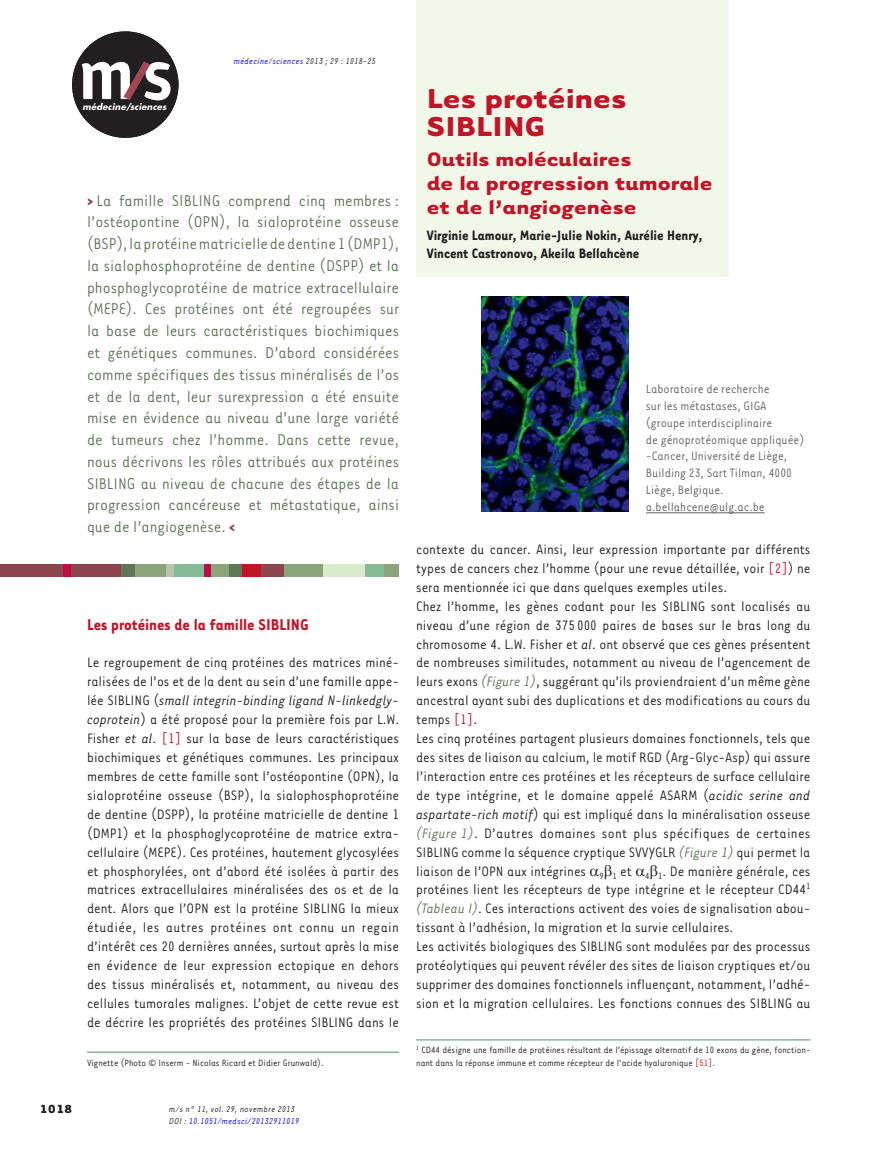
<style>
.page{position:relative;width:894px;height:1151px;background:#fff}
.page>*{position:absolute;margin:0;border:0;box-sizing:border-box;transform-origin:0 0}
.t1{font:700 31.5px/28.2px "Tarzana Wide";color:#c11527}
.t2{font:700 22.5px/24px "Tarzana Wide";color:#c11527}
.t3{font:18px/21.8px "Tarzana Narrow";color:#5f7659;text-align:justify}
.t4{font:700 18px "Tarzana Narrow";color:#c11527}
.t5{font:15.75px/18.9px "Tarzana Narrow";color:#231f20}
.t6{font:700 15.75px/18.9px "Tarzana Narrow";color:#231f20}
.t7{font:13.95px/17px "Tarzana Narrow";color:#636366}
.t8{font:700 13.5px "Tarzana Wide";color:#231f20}
.t9{font:10.5px/12.6px "Tarzana Narrow";color:#231f20}
.t10{font:italic 9.75px/11.7px "Tarzana Narrow";letter-spacing:.025em;color:#231f20}
.t11{font:italic 9.75px "Tarzana Narrow";letter-spacing:.025em;color:#00f}
.t12{font:italic 700 8.55px "Futura";letter-spacing:.01em;color:#fff}
.s1{color:#231f20}
.s2{font-weight:700;color:#8d454f}
.s3{font-style:italic}
.s4{color:#c11527}
.s5{color:#00f}
.s6{font-style:italic;color:#5f7659}
</style>
<div class="page">
<div style="left:72px;top:31px;width:106px;height:107px;background:#231f20;border-radius:50%"></div>
<svg style="left:82px;top:62px;width:88px;height:38px"></svg>
<div style="left:416px;top:0;width:312px;height:276px;background:#f1f7e9"></div>
<div style="left:0;top:564px;width:122px;height:12px;background:#8d454f"></div>
<div style="left:121px;top:564px;width:18px;height:12px;background:#5f7659"></div>
<div style="left:228px;top:564px;width:14px;height:12px;background:#5f7659"></div>
<div style="left:135px;top:564px;width:31px;height:12px;background:#8ba479"></div>
<div style="left:171px;top:564px;width:34px;height:12px;background:#84ba95"></div>
<div style="left:364px;top:564px;width:21px;height:12px;background:#84ba95"></div>
<div style="left:209px;top:564px;width:20px;height:12px;background:#8ba479"></div>
<div style="left:384px;top:564px;width:15px;height:12px;background:#8ba479"></div>
<div style="left:283px;top:564px;width:40px;height:12px;background:#8ba479"></div>
<div style="left:323px;top:564px;width:41px;height:12px;background:#daebcb"></div>
<div style="left:166px;top:564px;width:7px;height:12px;background:#b6c4ad"></div>
<div style="left:63px;top:564px;width:7px;height:12px;background:#c10d45"></div>
<div style="left:205px;top:564px;width:6px;height:12px;background:#c10d45"></div>
<div style="left:242px;top:564px;width:28px;height:12px;background:#c11527"></div>
<div style="left:262px;top:564px;width:22px;height:12px;background:#8d454f"></div>
<hr style="left:416px;top:1038px;width:394px;height:2px;background:#84ba95">
<hr style="left:645px;top:512px;width:119px;height:1px;background:#636366">
<img style="left:481px;top:296px;width:147px;height:215px">
<hr style="left:87px;top:1051px;width:312px;height:1px;background:#84ba95">
<p class="t12" style="left:83px;top:103px;width:85px">médecine/sciences</p>
<p class="t11" style="left:234px;top:58px;width:144px">médecine/sciences <span class="s1">2013 ; 29 : 1018-25</span></p>
<p class="t3" style="left:87px;top:191px;width:313px"><span class="s2">&gt;</span> La famille SIBLING comprend cinq membres : l’ostéopontine (OPN), la sialoprotéine osseuse (BSP), la protéine matricielle de dentine 1 (DMP1), la sialophosphoprotéine de dentine (DSPP) et la phosphoglycoprotéine de matrice extracellulaire (MEPE). Ces protéines ont été regroupées sur la base de leurs caractéristiques biochimiques et génétiques communes. D’abord considérées comme spécifiques des tissus minéralisés de l’os et de la dent, leur surexpression a été ensuite mise en évidence au niveau d’une large variété de tumeurs chez l’homme. Dans cette revue, nous décrivons les rôles attribués aux protéines SIBLING au niveau de chacune des étapes de la progression cancéreuse et métastatique, ainsi que de l’angiogenèse. <span class="s2">&lt;</span></p>
<p class="t4" style="left:87px;top:618px;width:223px">Les protéines de la famille SIBLING</p>
<p class="t5" style="left:87px;top:654px;width:313px;text-align:justify">Le regroupement de cinq protéines des matrices miné&shy;ralisées de l’os et de la dent au sein d’une famille appe&shy;lée SIBLING (<span class="s3">small integrin-binding ligand N-linkedgly&shy;coprotein</span>) a été proposé pour la première fois par L.W.<br>Fisher <span class="s3">et al</span>. <span class="s4">[1]</span> sur la base de leurs caractéristiques biochimiques et génétiques communes. Les principaux membres de cette famille sont l’ostéopontine (OPN), la sialoprotéine osseuse (BSP), la sialophosphoprotéine de dentine (DSPP), la protéine matricielle de dentine 1 (DMP1) et la phosphoglycoprotéine de matrice extra&shy;cellulaire (MEPE). Ces protéines, hautement glycosylées et phosphorylées, ont d’abord été isolées à partir des matrices extracellulaires minéralisées des os et de la dent. Alors que l’OPN est la protéine SIBLING la mieux étudiée, les autres protéines ont connu un regain d’intérêt ces 20 dernières années, surtout après la mise en évidence de leur expression ectopique en dehors des tissus minéralisés et, notamment, au niveau des cellules tumorales malignes. L’objet de cette revue est de décrire les propriétés des protéines SIBLING dans le</p>
<p class="t9" style="left:87px;top:1056px;width:238px">Vignette (Photo © Inserm - Nicolas Ricard et Didier Grunwald).</p>
<p class="t8" style="left:40px;top:1103px;width:34px">1018</p>
<p class="t10" style="left:169px;top:1103px;width:131px">m/s n° 11, vol. 29, novembre 2013<br>DOI : <span class="s5">10.1051/medsci/20132911019</span></p>
<h1 class="t1" style="left:426px;top:87px;width:201px">Les protéines<br>SIBLING</h1>
<h2 class="t2" style="left:426px;top:150px;width:287px">Outils moléculaires<br>de la progression tumorale et de l’angiogenèse</h2>
<p class="t6" style="left:426px;top:227px;width:277px">Virginie Lamour, Marie-Julie Nokin, Aurélie Henry,<br>Vincent Castronovo, Akeila Bellahcène</p>
<p class="t7" style="left:645px;top:381px;width:160px">Laboratoire de recherche<br>sur les métastases, GIGA (groupe interdisciplinaire<br>de génoprotéomique appliquée) -Cancer, Université de Liège,<br>Building 23, Sart Tilman, 4000<br>Liège, Belgique. a.bellahcene@ulg.ac.be</p>
<p class="t5" style="left:416px;top:541px;width:396px">contexte du cancer. Ainsi, leur expression importante par différents types de cancers chez l’homme (pour une revue détaillée, voir <span class="s4">[2]</span>) ne sera mentionnée ici que dans quelques exemples utiles.<br>Chez l’homme, les gènes codant pour les SIBLING sont localisés au niveau d’une région de 375 000 paires de bases sur le bras long du chromosome 4. L.W. Fisher et <span class="s3">al</span>. ont observé que ces gènes présentent de nombreuses similitudes, notamment au niveau de l’agencement de leurs exons <span class="s6">(Figure 1)</span>, suggérant qu’ils proviendraient d’un même gène ancestral ayant subi des duplications et des modifications au cours du temps <span class="s4">[1]</span>.<br>Les cinq protéines partagent plusieurs domaines fonctionnels, tels que des sites de liaison au calcium, le motif RGD (Arg-Glyc-Asp) qui assure l’interaction entre ces protéines et les récepteurs de surface cellulaire de type intégrine, et le domaine appelé ASARM (<span class="s3">acidic serine and aspartate-rich motif</span>) qui est impliqué dans la minéralisation osseuse <span class="s6">(Figure 1)</span>. D’autres domaines sont plus spécifiques de certaines SIBLING comme la séquence cryptique SVVYGLR <span class="s6">(Figure 1)</span> qui permet la liaison de l’OPN aux intégrines <sub>9</sub> <sub>1</sub> et <sub>4</sub> <sub>1</sub>. De manière générale, ces protéines lient les récepteurs de type intégrine et le récepteur CD44<sup>1 </sup><span class="s6">(Tableau I)</span>. Ces interactions activent des voies de signalisation abou&shy;tissant à l’adhésion, la migration et la survie cellulaires.<br>Les activités biologiques des SIBLING sont modulées par des processus protéolytiques qui peuvent révéler des sites de liaison cryptiques et/ou supprimer des domaines fonctionnels influençant, notamment, l’adhé&shy;sion et la migration cellulaires. Les fonctions connues des SIBLING au</p>
<p class="t9" style="left:416px;top:1044px;width:396px"><sup>1</sup> CD44 désigne une famille de protéines résultant de l’épissage alternatif de 10 exons du gène, fonction&shy;nant dans la réponse immune et comme récepteur de l’acide hyaluronique <span class="s4">[51]</span>.</p>
</div>
